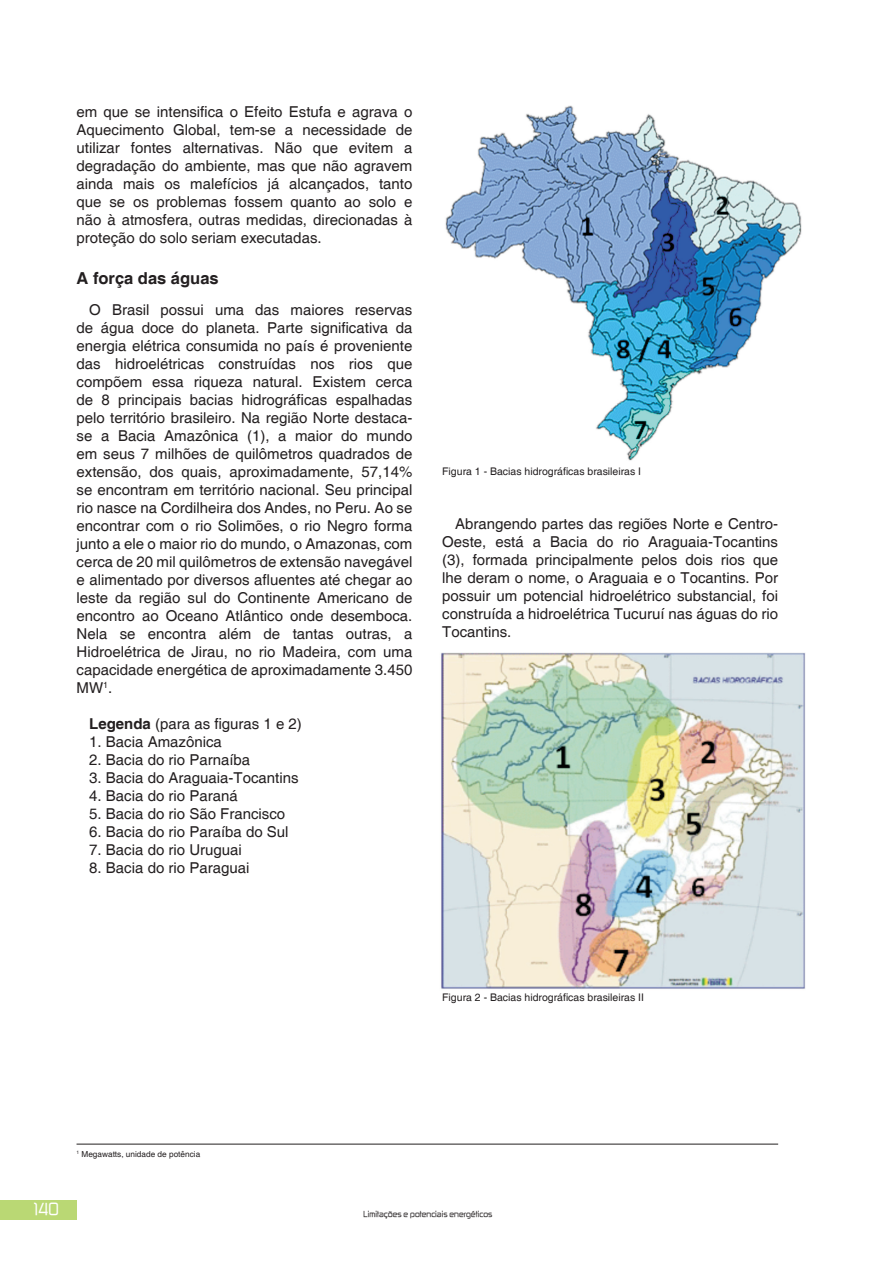
<style>
.page{position:relative;width:893px;height:1263px;background:#fff}
.page>*{position:absolute;margin:0;border:0;box-sizing:border-box;transform-origin:0 0}
.subtitulo{font:700 16.5px "Helvetica";color:#231f20}
.texto{font:15px/18px "Helvetica";color:#231f20;text-align:justify}
.t1{font:15px "Zekton";color:#fff}
.figura{font:10.5px "Helvetica";color:#231f20}
.rodapé{font:8.25px "Helvetica";color:#231f20}
.texto_-_SUMÁRIO{font:7.5px "Zekton";color:#231f20}
.s1{font-weight:700}
</style>
<div class="page">
<div style="left:0;top:1200px;width:77px;height:20px;background:#bad874"></div>
<img style="left:445px;top:105px;width:357px;height:356px">
<img style="left:441px;top:653px;width:365px;height:336px">
<hr style="left:77px;top:1144px;width:701px;height:1px;background:#231f20">
<p class="texto" style="left:77px;top:104px;width:337px">em que se intensifica o Efeito Estufa e agrava o Aquecimento Global, tem-se a necessidade de utilizar fontes alternativas. Não que evitem a degradação do ambiente, mas que não agravem ainda mais os malefícios já alcançados, tanto que se os problemas fossem quanto ao solo e não à atmosfera, outras medidas, direcionadas à proteção do solo seriam executadas.</p>
<p class="subtitulo" style="left:77px;top:268px;width:144px">A força das águas</p>
<p class="texto" style="left:77px;top:301px;width:337px;text-indent:13px">O Brasil possui uma das maiores reservas de água doce do planeta. Parte significativa da energia elétrica consumida no país é proveniente das hidroelétricas construídas nos rios que compõem essa riqueza natural. Existem cerca de 8 principais bacias hidrográficas espalhadas pelo território brasileiro. Na região Norte destaca&shy;se a Bacia Amazônica (1), a maior do mundo em seus 7 milhões de quilômetros quadrados de extensão, dos quais, aproximadamente, 57,14% se encontram em território nacional. Seu principal rio nasce na Cordilheira dos Andes, no Peru. Ao se encontrar com o rio Solimões, o rio Negro forma junto a ele o maior rio do mundo, o Amazonas, com cerca de 20 mil quilômetros de extensão navegável e alimentado por diversos afluentes até chegar ao leste da região sul do Continente Americano de encontro ao Oceano Atlântico onde desemboca.<br>Nela se encontra além de tantas outras, a Hidroelétrica de Jirau, no rio Madeira, com uma capacidade energética de aproximadamente 3.450<br>MW<sup>1</sup>.</p>
<p class="texto" style="left:89px;top:715px;width:214px"><span class="s1">Legenda</span> (para as figuras 1 e 2)</p>
<p class="texto" style="left:89px;top:733px;width:134px">1. Bacia Amazônica</p>
<p class="texto" style="left:89px;top:751px;width:162px">2. Bacia do rio Parnaíba</p>
<p class="texto" style="left:89px;top:769px;width:211px">3. Bacia do Araguaia-Tocantins</p>
<p class="texto" style="left:89px;top:787px;width:150px">4. Bacia do rio Paraná</p>
<p class="texto" style="left:89px;top:805px;width:197px">5. Bacia do rio São Francisco</p>
<p class="texto" style="left:89px;top:823px;width:201px">6. Bacia do rio Paraíba do Sul</p>
<p class="texto" style="left:89px;top:841px;width:154px">7. Bacia do rio Uruguai</p>
<p class="texto" style="left:89px;top:859px;width:162px">8. Bacia do rio Paraguai</p>
<p class="figura" style="left:442px;top:465px;width:200px">Figura 1 - Bacias hidrográficas brasileiras I</p>
<p class="texto" style="left:442px;top:515px;width:337px;text-indent:13px">Abrangendo partes das regiões Norte e Centro-Oeste, está a Bacia do rio Araguaia-Tocantins (3), formada principalmente pelos dois rios que lhe deram o nome, o Araguaia e o Tocantins. Por possuir um potencial hidroelétrico substancial, foi construída a hidroelétrica Tucuruí nas águas do rio Tocantins.</p>
<p class="figura" style="left:442px;top:991px;width:203px">Figura 2 - Bacias hidrográficas brasileiras II</p>
<p class="rodapé" style="left:77px;top:1149px;width:125px"><sup>1</sup> Megawatts, unidade de potência</p>
<p class="t1" style="left:34px;top:1199px;width:27px">140</p>
<p class="texto_-_SUMÁRIO" style="left:364px;top:1209px;width:130px">Limitações e potenciais energéticos</p>
</div>
